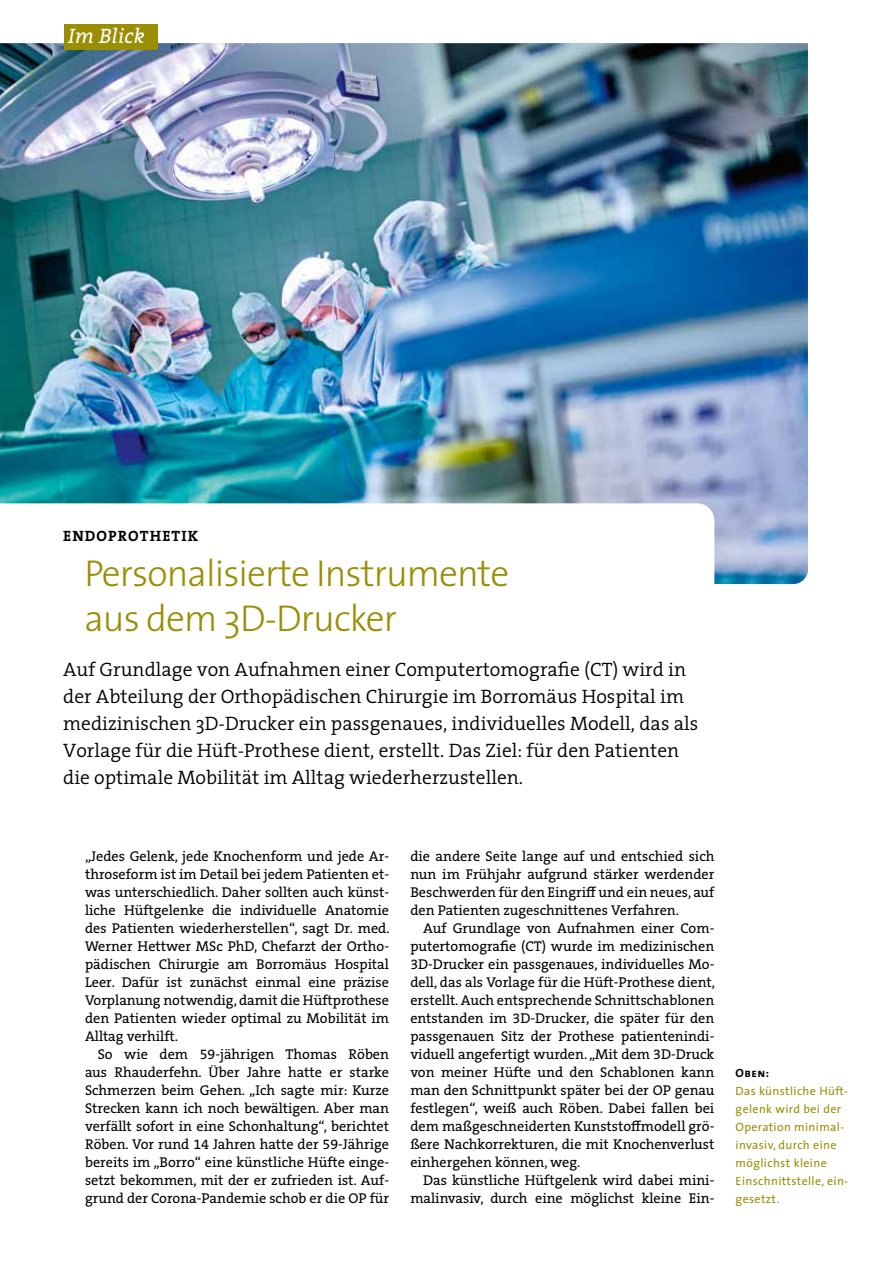
<style>
.page{position:relative;width:893px;height:1263px;background:#fff}
.page>*{position:absolute;margin:0;border:0;box-sizing:border-box;transform-origin:0 0}
.t1{font:300 37.5px/45px "The Sans";letter-spacing:-.025em;color:#9a8e04}
.t2{font:italic 21px "The Serif B W5 Plain";letter-spacing:.02em;color:#fff}
.t3{font:300 19.5px/27px "The Serif";color:#000}
.t4{font:15px "The Serif Bold Caps";letter-spacing:.075em;color:#000}
.t5{font:14.25px/18px "The Serif B W5 Plain";color:#000;text-align:justify}
.t6{font:12px/18px "The Sans";letter-spacing:.03em;color:#9a8e04}
.t7{font:12px "The Sans Bold Caps";color:#000}
</style>
<div class="page">
<img style="left:0;top:43px;width:808px;height:541px">
<svg style="left:0;top:503px;width:714px;height:81px"></svg>
<div style="left:64px;top:24px;width:93px;height:25px;background:#9a8e04"></div>
<h2 class="t2" style="left:68px;top:23px;width:78px">Im Blick</h2>
<p class="t4" style="left:63px;top:524px;width:137px">ENDOPROTHETIK</p>
<h1 class="t1" style="left:84px;top:550px;width:426px">Personalisierte Instrumente aus dem 3D-Drucker</h1>
<p class="t3" style="left:63px;top:655px;width:637px">Auf Grundlage von Aufnahmen einer Computertomografie (CT) wird in der Abteilung der Orthopädischen Chirurgie im Borromäus Hospital im medizinischen 3D-Drucker ein passgenaues, individuelles Modell, das als Vorlage für die Hüft-Prothese dient, erstellt. Das Ziel: für den Patienten die optimale Mobilität im Alltag wiederherzustellen.</p>
<p class="t5" style="left:85px;top:847px;width:306px">„Jedes Gelenk, jede Knochenform und jede Ar&shy;throseform ist im Detail bei jedem Patienten et&shy;was unterschiedlich. Daher sollten auch künst&shy;liche Hüftgelenke die individuelle Anatomie des Patienten wiederherstellen“, sagt Dr. med.<br>Werner Hettwer MSc PhD, Chefarzt der Ortho&shy;pädischen Chirurgie am Borromäus Hospital Leer. Dafür ist zunächst einmal eine präzise Vorplanung notwendig, damit die Hüftprothese den Patienten wieder optimal zu Mobilität im Alltag verhilft.</p>
<p class="t5" style="left:85px;top:1045px;width:306px;text-indent:13px">So wie dem 59-jährigen Thomas Röben aus Rhauderfehn. Über Jahre hatte er starke Schmerzen beim Gehen. „Ich sagte mir: Kurze Strecken kann ich noch bewältigen. Aber man verfällt sofort in eine Schonhaltung“, berichtet Röben. Vor rund 14 Jahren hatte der 59-Jährige bereits im „Borro“ eine künstliche Hüfte einge&shy;setzt bekommen, mit der er zufrieden ist. Auf&shy;grund der Corona-Pandemie schob er die OP für</p>
<p class="t5" style="left:410px;top:847px;width:306px">die andere Seite lange auf und entschied sich nun im Frühjahr aufgrund stärker werdender Beschwerden für den Eingriff und ein neues, auf den Patienten zugeschnittenes Verfahren.</p>
<p class="t5" style="left:410px;top:919px;width:306px;text-indent:13px">Auf Grundlage von Aufnahmen einer Com&shy;putertomografie (CT) wurde im medizinischen 3D-Drucker ein passgenaues, individuelles Mo&shy;dell, das als Vorlage für die Hüft-Prothese dient, erstellt. Auch entsprechende Schnittschablonen entstanden im 3D-Drucker, die später für den passgenauen Sitz der Prothese patientenindi&shy;viduell angefertigt wurden. „Mit dem 3D-Druck von meiner Hüfte und den Schablonen kann man den Schnittpunkt später bei der OP genau festlegen“, weiß auch Röben. Dabei fallen bei dem maßgeschneiderten Kunststoffmodell grö&shy;ßere Nachkorrekturen, die mit Knochenverlust einhergehen können, weg.</p>
<p class="t5" style="left:410px;top:1171px;width:306px;text-align:right">Das künstliche Hüftgelenk wird dabei mini&shy;malinvasiv, durch eine möglichst kleine Ein-</p>
<p class="t7" style="left:736px;top:1063px;width:35px">Oben:</p>
<p class="t6" style="left:736px;top:1082px;width:114px">Das künstliche Hüft&shy;gelenk wird bei der<br>Operation minimal&shy;invasiv, durch eine möglichst kleine<br>Einschnittstelle, ein&shy;gesetzt.</p>
</div>
